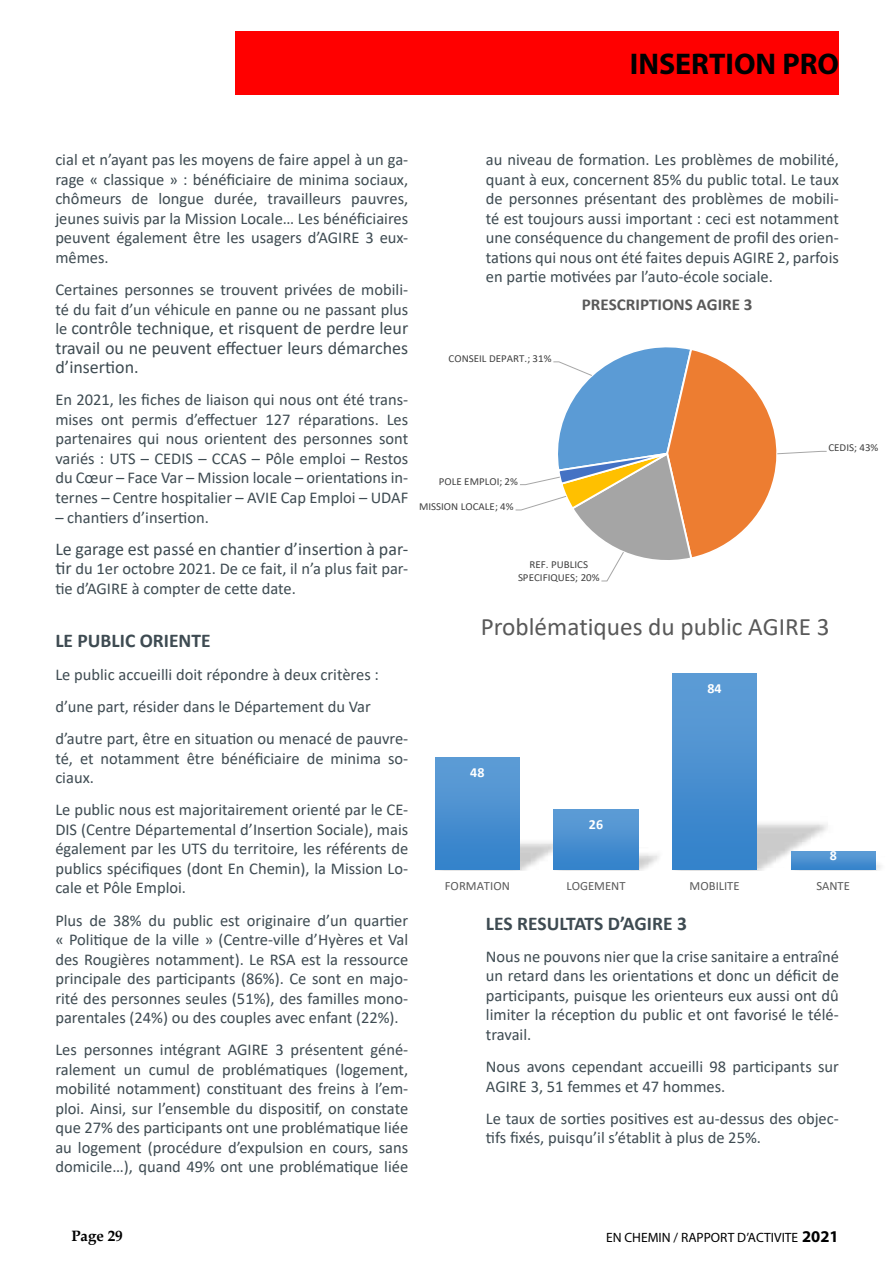
<style>
.page{position:relative;width:893px;height:1263px;background:#fff}
.page>*{position:absolute;margin:0;border:0;box-sizing:border-box;transform-origin:0 0}
.t1{font:700 30px "Myriad Pro";color:#000}
.t2{font:25.05px "Calibri";color:#595959}
.t3{font:700 19.5px "Calibri";color:#3e4b52}
.t4{font:18px/19.5px "Calibri";color:#3e4b52;text-align:justify}
.t5{font:700 16.65px "Calibri";color:#595959}
.t6{font:16.5px/19.5px "Calibri";color:#3e4b52;text-align:justify}
.t7{font:700 15px "Book Antiqua";color:#000}
.t8{font:700 13.95px "Calibri";color:#fff}
.t9{font:13.5px "Myriad Pro";color:#000}
.t10{font:12.6px "Calibri";color:#595959}
.t11{font:10.65px/13px "Calibri";color:#404040;text-align:center}
.s1{font-size:16.5px}
.s2{font-size:18px}
.s3{font-weight:700;font-size:16.5px}
</style>
<div class="page">
<div style="left:235px;top:31px;width:604px;height:64px;background:#f00"></div>
<svg style="left:515px;top:347px;width:312px;height:235px"></svg>
<img style="left:437px;top:835px;width:117px;height:36px">
<img style="left:545px;top:847px;width:114px;height:24px">
<img style="left:782px;top:857px;width:99px;height:14px">
<div style="left:435px;top:757px;width:84px;height:113px;background:linear-gradient(to bottom,#619ed6,#3281ca)"></div>
<div style="left:554px;top:809px;width:84px;height:61px;background:linear-gradient(to bottom,#619ed6,#3281ca)"></div>
<div style="left:672px;top:673px;width:85px;height:197px;background:linear-gradient(to bottom,#619ed6,#3281ca)"></div>
<svg style="left:791px;top:851px;width:84px;height:19px"></svg>
<h1 class="t1" style="left:630px;top:44px;width:211px">INSERTION PRO</h1>
<p class="t6" style="left:55px;top:150px;width:354px">cial et n’ayant pas les moyens de faire appel à un ga&shy;rage « classique » : bénéficiaire de minima sociaux, chômeurs de longue durée, travailleurs pauvres, jeunes suivis par la Mission Locale… Les bénéficiaires peuvent également être les usagers d’AGIRE 3 eux&shy;mêmes.</p>
<p class="t6" style="left:55px;top:280px;width:354px">Certaines personnes se trouvent privées de mobili&shy;té du fait d’un véhicule en panne ou ne passant plus</p>
<p class="t4" style="left:55px;top:318px;width:354px"><span class="s1">le</span> contrôle technique, et risquent de perdre leur travail ou ne peuvent effectuer leurs démarches d’insertion.</p>
<p class="t6" style="left:55px;top:390px;width:354px">En 2021, les fiches de liaison qui nous ont été trans&shy;mises ont permis d’effectuer 127 réparations. Les partenaires qui nous orientent des personnes sont variés : UTS – CEDIS – CCAS – Pôle emploi – Restos du Cœur – Face Var – Mission locale – orientations in&shy;ternes – Centre hospitalier – AVIE Cap Emploi – UDAF</p>
<p class="t6" style="left:55px;top:507px;width:155px">– chantiers d’insertion.</p>
<p class="t4" style="left:55px;top:538px;width:354px">Le garage est passé en chantier d’insertion à par-</p>
<p class="t6" style="left:55px;top:559px;width:354px"><span class="s2">tir</span> du 1er octobre 2021. De ce fait, il n’a plus fait par&shy;tie d’AGIRE à compter de cette date.</p>
<p class="t3" style="left:55px;top:627px;width:157px">LE PUBLIC ORIENTE</p>
<p class="t6" style="left:55px;top:657px;width:354px;line-height:32.2px;text-align:left">Le public accueilli doit répondre à deux critères : d’une part, résider dans le Département du Var d’autre part, être en situation ou menacé de pauvre-</p>
<p class="t6" style="left:55px;top:748px;width:354px">té, et notamment être bénéficiaire de minima so&shy;ciaux.</p>
<p class="t6" style="left:55px;top:800px;width:354px">Le public nous est majoritairement orienté par le CE-DIS (Centre Départemental d’Insertion Sociale), mais également par les UTS du territoire, les référents de publics spécifiques (dont En Chemin), la Mission Lo&shy;cale et Pôle Emploi.</p>
<p class="t6" style="left:55px;top:910px;width:354px">Plus de 38% du public est originaire d’un quartier « Politique de la ville » (Centre-ville d’Hyères et Val des Rougières notamment). Le RSA est la ressource principale des participants (86%). Ce sont en majo&shy;rité des personnes seules (51%), des familles mono&shy;parentales (24%) ou des couples avec enfant (22%).</p>
<p class="t6" style="left:55px;top:1040px;width:354px">Les personnes intégrant AGIRE 3 présentent géné&shy;ralement un cumul de problématiques (logement, mobilité notamment) constituant des freins à l’em&shy;ploi. Ainsi, sur l’ensemble du dispositif, on constate que 27% des participants ont une problématique liée au logement (procédure d’expulsion en cours, sans domicile…), quand 49% ont une problématique liée</p>
<p class="t6" style="left:486px;top:150px;width:354px">au niveau de formation. Les problèmes de mobilité, quant à eux, concernent 85% du public total. Le taux de personnes présentant des problèmes de mobili&shy;té est toujours aussi important : ceci est notamment une conséquence du changement de profil des orien&shy;tations qui nous ont été faites depuis AGIRE 2, parfois en partie motivées par l’auto-école sociale.</p>
<p class="t11" style="left:449px;top:351px;width:104px">CONSEIL DEPART.; 31%</p>
<p class="t5" style="left:582px;top:293px;width:172px">PRESCRIPTIONS AGIRE 3</p>
<p class="t11" style="left:439px;top:474px;width:81px">POLE EMPLOI; 2%</p>
<p class="t11" style="left:419px;top:500px;width:96px">MISSION LOCALE; 4%</p>
<p class="t11" style="left:518px;top:558px;width:83px">REF. PUBLICS<br>SPECIFIQUES; 20%</p>
<p class="t11" style="left:828px;top:441px;width:52px">CEDIS; 43%</p>
<h2 class="t2" style="left:481px;top:609px;width:350px">Problématiques du public AGIRE 3</h2>
<p class="t8" style="left:470px;top:762px;width:16px">48</p>
<p class="t8" style="left:589px;top:814px;width:16px">26</p>
<p class="t8" style="left:707px;top:678px;width:16px">84</p>
<p class="t8" style="left:830px;top:845px;width:9px">8</p>
<p class="t10" style="left:445px;top:877px;width:67px">FORMATION</p>
<p class="t10" style="left:566px;top:877px;width:61px">LOGEMENT</p>
<p class="t10" style="left:690px;top:877px;width:52px">MOBILITE</p>
<p class="t10" style="left:816px;top:877px;width:35px">SANTE</p>
<p class="t3" style="left:486px;top:909px;width:202px">LES RESULTATS D’AGIRE 3</p>
<p class="t6" style="left:486px;top:946px;width:354px">Nous ne pouvons nier que la crise sanitaire a entraîné un retard dans les orientations et donc un déficit de participants, puisque les orienteurs eux aussi ont dû limiter la réception du public et ont favorisé le télé&shy;travail.</p>
<p class="t6" style="left:486px;top:1056px;width:354px">Nous avons cependant accueilli 98 participants sur<br>AGIRE 3, 51 femmes et 47 hommes.</p>
<p class="t6" style="left:486px;top:1108px;width:354px">Le taux de sorties positives est au-dessus des objec&shy;tifs fixés, puisqu’il s’établit à plus de 25%.</p>
<p class="t7" style="left:71px;top:1226px;width:53px">Page 29</p>
<p class="t9" style="left:606px;top:1229px;width:234px">EN CHEMIN / RAPPORT D’ACTIVITE <span class="s3">2021</span></p>
</div>
